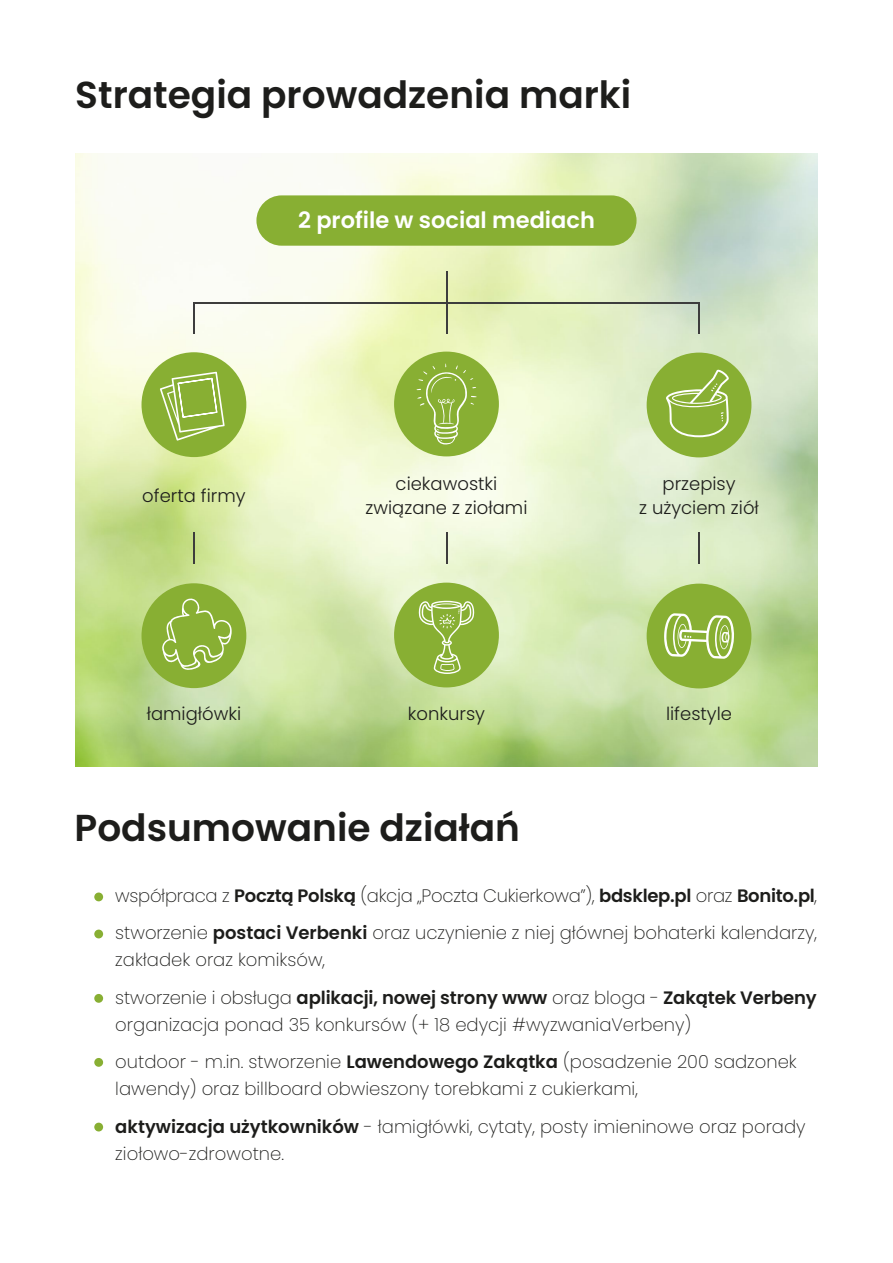
<style>
.page{position:relative;width:893px;height:1263px;background:#fff}
.page>*{position:absolute;margin:0;border:0;box-sizing:border-box;transform-origin:0 0}
.t1{font:600 37.5px "Poppins";color:#1d1d1b}
.t2{font:600 22.5px "Poppins";color:#fff}
.t3{font:200 18px/37.5px "Poppins";color:#1d1d1b}
.t4{font:300 18px/24px "Poppins";color:#1d1d1b;text-align:center}
.s1{font-weight:600}
</style>
<div class="page">
<img style="left:75px;top:153px;width:743px;height:613px">
<div style="left:256px;top:195px;width:380px;height:51px;background:#88af33;border-radius:25px"></div>
<div style="left:394px;top:352px;width:105px;height:104px;background:#88af33;border-radius:50%"></div>
<div style="left:142px;top:352px;width:104px;height:105px;background:#88af33;border-radius:50%"></div>
<div style="left:647px;top:353px;width:104px;height:104px;background:#88af33;border-radius:50%"></div>
<div style="left:394px;top:583px;width:105px;height:104px;background:#88af33;border-radius:50%"></div>
<div style="left:142px;top:583px;width:104px;height:105px;background:#88af33;border-radius:50%"></div>
<div style="left:647px;top:584px;width:104px;height:104px;background:#88af33;border-radius:50%"></div>
<hr style="left:446px;top:271px;width:1px;height:32px;background:#3d3d3d">
<hr style="left:193px;top:302px;width:2px;height:32px;background:#3d3d3d">
<hr style="left:698px;top:302px;width:2px;height:32px;background:#3d3d3d">
<hr style="left:446px;top:302px;width:1px;height:32px;background:#3d3d3d">
<hr style="left:193px;top:532px;width:2px;height:32px;background:#3d3d3d">
<hr style="left:698px;top:532px;width:2px;height:32px;background:#3d3d3d">
<hr style="left:446px;top:532px;width:1px;height:32px;background:#3d3d3d">
<hr style="left:193px;top:302px;width:507px;height:2px;background:#3d3d3d">
<svg style="left:162px;top:596px;width:70px;height:74px"></svg>
<svg style="left:418px;top:600px;width:57px;height:74px"></svg>
<svg style="left:664px;top:613px;width:70px;height:46px"></svg>
<svg style="left:666px;top:369px;width:63px;height:68px"></svg>
<svg style="left:416px;top:363px;width:61px;height:82px"></svg>
<svg style="left:160px;top:372px;width:65px;height:69px"></svg>
<div style="left:94px;top:892px;width:9px;height:9px;background:#88af33;border-radius:50%"></div>
<div style="left:94px;top:994px;width:9px;height:9px;background:#88af33;border-radius:50%"></div>
<div style="left:94px;top:929px;width:9px;height:9px;background:#88af33;border-radius:50%"></div>
<div style="left:94px;top:1058px;width:9px;height:9px;background:#88af33;border-radius:50%"></div>
<div style="left:94px;top:1123px;width:9px;height:8px;background:#88af33;border-radius:50%"></div>
<h1 class="t1" style="left:75px;top:73px;width:557px">Strategia prowadzenia marki</h1>
<p class="t2" style="left:298px;top:207px;width:298px">2 profile w social mediach</p>
<p class="t4" style="left:142px;top:484px;width:105px">oferta firmy</p>
<p class="t4" style="left:365px;top:471px;width:163px">ciekawostki związane z ziołami</p>
<p class="t4" style="left:639px;top:471px;width:121px">przepisy<br>z użyciem ziół</p>
<p class="t4" style="left:147px;top:701px;width:96px">łamigłówki</p>
<p class="t4" style="left:408px;top:701px;width:79px">konkursy</p>
<p class="t4" style="left:666px;top:701px;width:68px">lifestyle</p>
<h1 class="t1" style="left:75px;top:806px;width:447px">Podsumowanie działań</h1>
<p class="t3" style="left:115px;top:877px;width:703px">współpraca z <span class="s1">Pocztą Polską</span> (akcja „Poczta Cukierkowa”), <span class="s1">bdsklep.pl</span> oraz <span class="s1">Bonito.pl</span>, stworzenie <span class="s1">postaci Verbenki</span> oraz uczynienie z niej głównej bohaterki kalendarzy,</p>
<p class="t3" style="left:115px;top:941px;width:703px">zakładek oraz komiksów,<br>stworzenie i obsługa <span class="s1">aplikacji, nowej strony www</span> oraz bloga - <span class="s1">Zakątek Verbeny</span></p>
<p class="t3" style="left:115px;top:1006px;width:683px">organizacja ponad 35 konkursów (+ 18 edycji #wyzwaniaVerbeny)<br>outdoor - m.in. stworzenie <span class="s1">Lawendowego Zakątka</span> (posadzenie 200 sadzonek</p>
<p class="t3" style="left:115px;top:1070px;width:692px">lawendy) oraz billboard obwieszony torebkami z cukierkami,<br><span class="s1">aktywizacja użytkowników</span> - łamigłówki, cytaty, posty imieninowe oraz porady</p>
<p class="t3" style="left:115px;top:1135px;width:170px">ziołowo-zdrowotne.</p>
</div>
